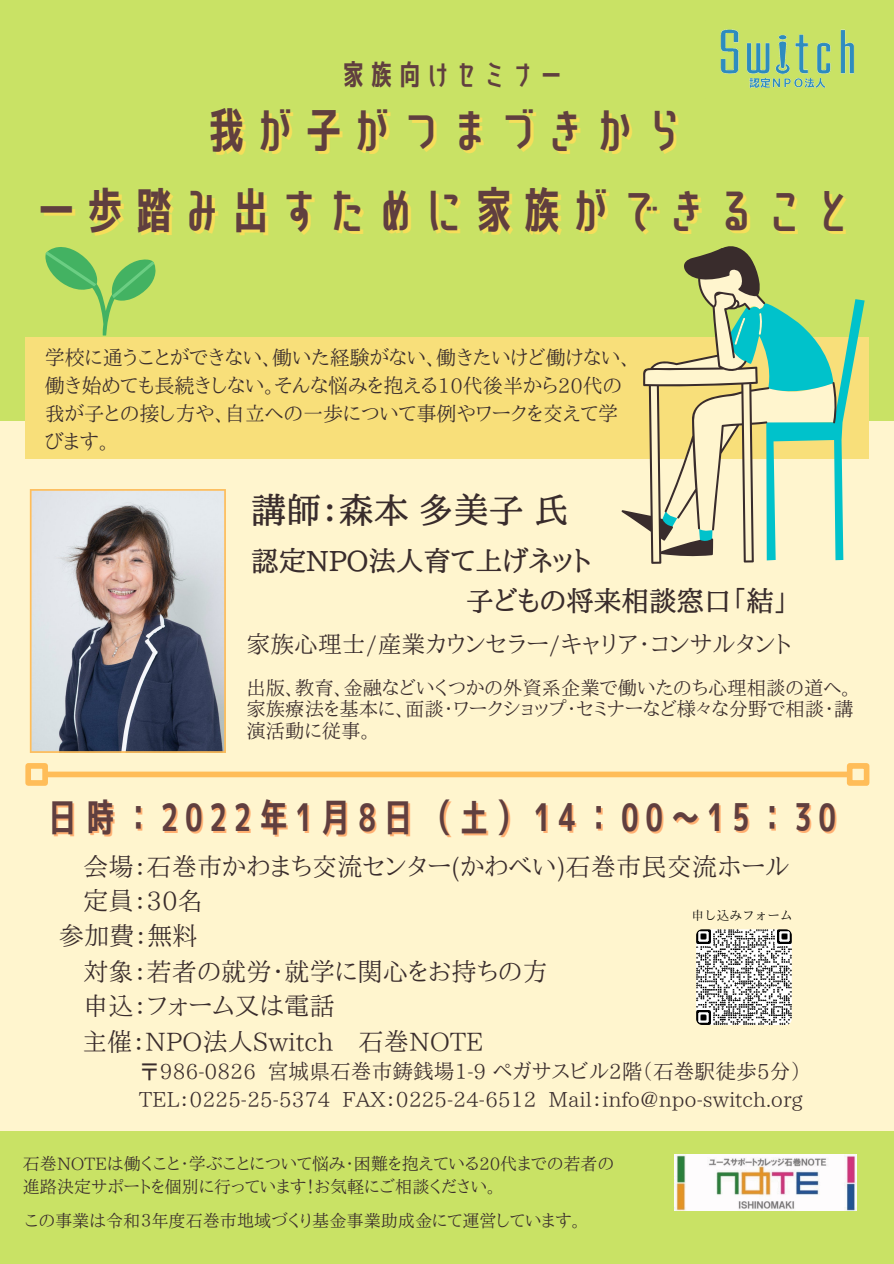
<style>
.page{position:relative;width:894px;height:1264px;background:#fff}
.page>*{position:absolute;margin:0;border:0;box-sizing:border-box;transform-origin:0 0}
.t1{font:48.6px "Senobi Gothic Bold";color:#603f3f}
.t2{font:37.95px "Senobi Gothic Bold";color:#603f3f}
.t3{font:500 34.95px "Aozora Mincho";color:#392c2c}
.t4{font:28.35px "Senobi Gothic Bold";color:#603f3f}
.t5{font:500 27.6px "Aozora Mincho";color:#392c2c}
.t6{font:25.35px "Aozora Mincho";color:#392c2c}
.t7{font:23.85px "Aozora Mincho";color:#392c2c}
.t8{font:20.7px "Aozora Mincho";color:#392c2c}
.t9{font:20.1px/27.9px "Aozora Mincho";color:#392c2c}
.t10{font:19.35px/21.1px "Aozora Mincho";color:#392c2c;text-align:justify}
.t11{font:17.1px "Aozora Mincho";color:#392c2c}
.t12{font:12.6px "IP Aex Mincho";color:#000}
</style>
<div class="page">
<div style="left:0;top:0;width:893px;height:1263px;background:#fff5ce"></div>
<div style="left:0;top:0;width:893px;height:421px;background:#c9e265"></div>
<div style="left:0;top:1130px;width:893px;height:133px;background:#c9e265"></div>
<svg style="left:45px;top:247px;width:111px;height:88px"></svg>
<div style="left:25px;top:337px;width:844px;height:122px;background:#f8df7a"></div>
<svg style="left:769px;top:299px;width:95px;height:261px"></svg>
<svg style="left:621px;top:246px;width:148px;height:318px"></svg>
<svg style="left:30px;top:489px;width:196px;height:264px;background:#969398"></svg>
<div style="left:48px;top:771px;width:798px;height:6px;background:#ffbd59"></div>
<div style="left:25px;top:763px;width:23px;height:22px;border:6px solid #ffbd59"></div>
<div style="left:846px;top:763px;width:23px;height:22px;border:6px solid #ffbd59"></div>
<img style="left:696px;top:929px;width:95px;height:95px;border-radius:6px">
<img style="left:720px;top:29px;width:134px;height:60px">
<img style="left:674px;top:1154px;width:182px;height:56px">
<p class="t4" style="left:339px;top:55px;width:228px">家族向けセミナー</p>
<p class="t1" style="left:202px;top:96px;width:487px">我が子がつまづきから</p>
<p class="t1" style="left:32px;top:176px;width:826px">一歩踏み出すために家族ができること</p>
<p class="t9" style="left:45px;top:343px;width:587px">学校に通うことができない、働いた経験がない、働きたいけど働けない、働き始めても長続きしない。そんな悩みを抱える10代後半から20代の我が子との接し方や、自立への一歩について事例やワークを交えて学びます。</p>
<p class="t3" style="left:251px;top:492px;width:319px">講師：森本多美子氏</p>
<p class="t5" style="left:251px;top:546px;width:342px">認定NPO法人育て上げネット</p>
<p class="t5" style="left:466px;top:586px;width:324px">子どもの将来相談窓口「結」</p>
<p class="t7" style="left:246px;top:632px;width:546px">家族心理士/産業カウンセラー/キャリア・コンサルタント</p>
<p class="t10" style="left:246px;top:677px;width:608px">出版、教育、金融などいくつかの外資系企業で働いたのち心理相談の道へ。家族療法を基本に、面談・ワークショップ・セミナーなど様々な分野で相談・講演活動に従事。</p>
<p class="t2" style="left:44px;top:791px;width:797px">日時：2022年1月8日（土）14：00～15：30</p>
<p class="t6" style="left:83px;top:853px;width:707px">会場：石巻市かわまち交流センター(かわべい)石巻市民交流ホール</p>
<p class="t6" style="left:83px;top:887px;width:121px">定員：30名</p>
<p class="t6" style="left:59px;top:922px;width:141px">参加費：無料</p>
<p class="t6" style="left:83px;top:958px;width:466px">対象：若者の就労・就学に関心をお持ちの方</p>
<p class="t6" style="left:83px;top:992px;width:253px">申込：フォーム又は電話</p>
<p class="t6" style="left:82px;top:1028px;width:403px">主催：NPO法人Switch 石巻NOTE</p>
<p class="t8" style="left:139px;top:1061px;width:663px">〒986-0826 宮城県石巻市鋳銭場1-9 ペガサスビル2階（石巻駅徒歩5分）</p>
<p class="t8" style="left:139px;top:1088px;width:665px">TEL：0225-25-5374 FAX：0225-24-6512 Mail：info@npo-switch.org</p>
<p class="t12" style="left:691px;top:908px;width:103px">申し込みフォーム</p>
<p class="t11" style="left:23px;top:1154px;width:592px">石巻NOTEは働くこと・学ぶことについて悩み・困難を抱えている20代までの若者の</p>
<p class="t11" style="left:23px;top:1177px;width:474px">進路決定サポートを個別に行っています！お気軽にご相談ください。</p>
<p class="t11" style="left:25px;top:1212px;width:557px">この事業は令和３年度石巻市地域づくり基金事業助成金にて運営しています。</p>
</div>
